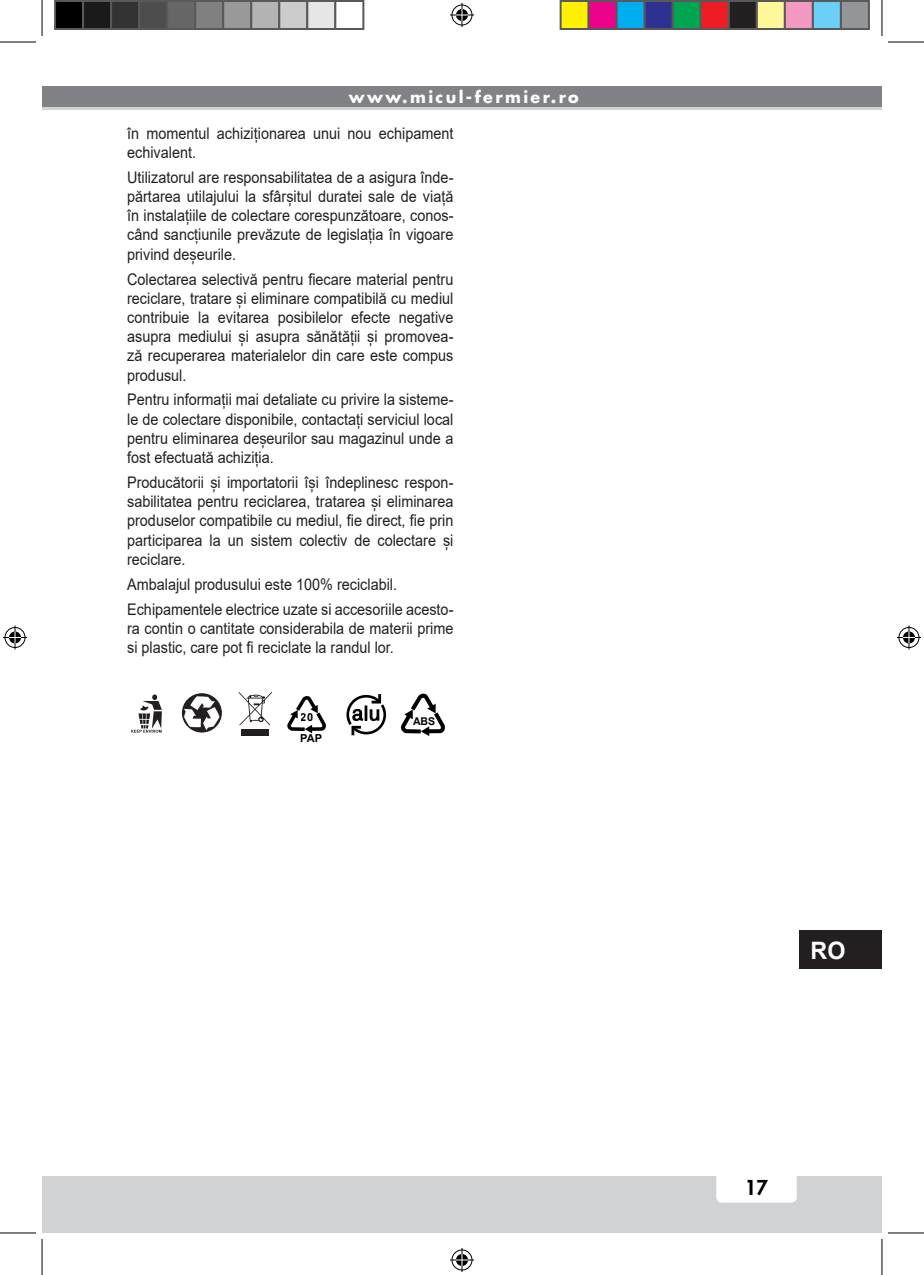
<style>
.page{position:relative;width:924px;height:1275px;background:#fff}
.page>*{position:absolute;margin:0;border:0;box-sizing:border-box;transform-origin:0 0}
.t1{font:700 24px "Arial";color:#fff}
.t2{font:800 20px "Futura";color:#000}
.Testo_normale{font:16px/19.2px "Arial";color:#231f20;text-align:justify;scale:.9 1}
.t3{font:700 16px "Futura";letter-spacing:.15em;color:#fff}
.t4{font:700 11px/21.4px "Arial";color:#000001}
.t5{font:700 10.6px "Arial";color:#000001}
</style>
<div class="page">
<div style="left:42px;top:1176px;width:839px;height:57px;background:#d1d2d4"></div>
<div style="left:716px;top:1162px;width:80px;height:40px;background:#fff;border-radius:6px"></div>
<div style="left:42px;top:86px;width:839px;height:24px;background:#808285"></div>
<hr style="left:42px;top:107px;width:839px;height:3px;background:#d1d2d4">
<div style="left:799px;top:930px;width:82px;height:39px;background:#231f20"></div>
<svg style="left:131px;top:694px;width:30px;height:38px"></svg>
<svg style="left:182px;top:693px;width:40px;height:39px"></svg>
<svg style="left:239px;top:691px;width:33px;height:34px"></svg>
<div style="left:241px;top:729px;width:28px;height:6px;background:#231f20"></div>
<svg style="left:346px;top:694px;width:40px;height:41px"></svg>
<svg style="left:287px;top:696px;width:39px;height:38px"></svg>
<svg style="left:400px;top:694px;width:45px;height:42px"></svg>
<hr style="left:0;top:42px;width:36px;height:1px;background:#000">
<hr style="left:887px;top:42px;width:36px;height:1px;background:#000">
<hr style="left:0;top:1232px;width:36px;height:1px;background:#000">
<hr style="left:887px;top:1232px;width:36px;height:1px;background:#000">
<hr style="left:42px;top:0;width:1px;height:36px;background:#000">
<hr style="left:42px;top:1239px;width:1px;height:36px;background:#000">
<hr style="left:881px;top:0;width:1px;height:36px;background:#000">
<hr style="left:881px;top:1239px;width:1px;height:36px;background:#000">
<svg style="left:450px;top:3px;width:24px;height:24px"></svg>
<svg style="left:450px;top:1248px;width:24px;height:24px"></svg>
<svg style="left:3px;top:625px;width:24px;height:24px"></svg>
<svg style="left:897px;top:625px;width:23px;height:24px"></svg>
<div style="left:55px;top:1px;width:28px;height:28px;background:#000"></div>
<div style="left:54px;top:0;width:30px;height:30px;border:2px solid #595959"></div>
<div style="left:83px;top:1px;width:28px;height:28px;background:#1a1a1a"></div>
<div style="left:82px;top:0;width:30px;height:30px;border:2px solid #595959"></div>
<div style="left:111px;top:1px;width:28px;height:28px;background:#333"></div>
<div style="left:110px;top:0;width:30px;height:30px;border:2px solid #595959"></div>
<div style="left:139px;top:1px;width:28px;height:28px;background:#4d4d4d"></div>
<div style="left:138px;top:0;width:30px;height:30px;border:2px solid #595959"></div>
<div style="left:167px;top:1px;width:28px;height:28px;background:#666"></div>
<div style="left:166px;top:0;width:30px;height:30px;border:2px solid #595959"></div>
<div style="left:195px;top:1px;width:28px;height:28px;background:#808080"></div>
<div style="left:194px;top:0;width:30px;height:30px;border:2px solid #595959"></div>
<div style="left:223px;top:1px;width:28px;height:28px;background:#999"></div>
<div style="left:222px;top:0;width:30px;height:30px;border:2px solid #595959"></div>
<div style="left:251px;top:1px;width:28px;height:28px;background:#b3b3b3"></div>
<div style="left:250px;top:0;width:30px;height:30px;border:2px solid #595959"></div>
<div style="left:279px;top:1px;width:28px;height:28px;background:#ccc"></div>
<div style="left:278px;top:0;width:30px;height:30px;border:2px solid #595959"></div>
<div style="left:307px;top:1px;width:28px;height:28px;background:#e6e6e6"></div>
<div style="left:306px;top:0;width:30px;height:30px;border:2px solid #595959"></div>
<div style="left:334px;top:0;width:30px;height:30px;border:2px solid #595959"></div>
<div style="left:560px;top:1px;width:28px;height:28px;background:#fff101"></div>
<div style="left:559px;top:0;width:30px;height:30px;border:2px solid #595959"></div>
<div style="left:588px;top:1px;width:28px;height:28px;background:#ed028c"></div>
<div style="left:587px;top:0;width:30px;height:30px;border:2px solid #595959"></div>
<div style="left:616px;top:1px;width:28px;height:28px;background:#00aeef"></div>
<div style="left:615px;top:0;width:30px;height:30px;border:2px solid #595959"></div>
<div style="left:644px;top:1px;width:28px;height:28px;background:#2e3092"></div>
<div style="left:643px;top:0;width:30px;height:30px;border:2px solid #595959"></div>
<div style="left:672px;top:1px;width:28px;height:28px;background:#00a54f"></div>
<div style="left:671px;top:0;width:30px;height:30px;border:2px solid #595959"></div>
<div style="left:700px;top:1px;width:28px;height:28px;background:#ee1d23"></div>
<div style="left:699px;top:0;width:30px;height:30px;border:2px solid #595959"></div>
<div style="left:728px;top:1px;width:28px;height:28px;background:#231f20"></div>
<div style="left:727px;top:0;width:30px;height:30px;border:2px solid #595959"></div>
<div style="left:756px;top:1px;width:28px;height:28px;background:#fff79a"></div>
<div style="left:755px;top:0;width:30px;height:30px;border:2px solid #595959"></div>
<div style="left:784px;top:1px;width:28px;height:28px;background:#f499c2"></div>
<div style="left:783px;top:0;width:30px;height:30px;border:2px solid #595959"></div>
<div style="left:812px;top:1px;width:28px;height:28px;background:#6bcff6"></div>
<div style="left:811px;top:0;width:30px;height:30px;border:2px solid #595959"></div>
<div style="left:840px;top:1px;width:28px;height:28px;background:#939598"></div>
<div style="left:839px;top:0;width:30px;height:30px;border:2px solid #595959"></div>
<p class="t3" style="left:348px;top:86px;width:231px">www.micul-fermier.ro</p>
<p class="Testo_normale" style="left:127px;top:123px;width:364px">în momentul achiziționarea unui nou echipament echivalent.</p>
<p class="Testo_normale" style="left:127px;top:167px;width:364px">Utilizatorul are responsabilitatea de a asigura înde&shy;părtarea utilajului la sfârșitul duratei sale de viață în instalațiile de colectare corespunzătoare, conos&shy;când sancțiunile prevăzute de legislația în vigoare privind deșeurile.</p>
<p class="Testo_normale" style="left:127px;top:269px;width:364px">Colectarea selectivă pentru fiecare material pentru reciclare, tratare și eliminare compatibilă cu mediul contribuie la evitarea posibilelor efecte negative asupra mediului și asupra sănătății și promovea&shy;ză recuperarea materialelor din care este compus produsul.</p>
<p class="Testo_normale" style="left:127px;top:390px;width:364px">Pentru informații mai detaliate cu privire la sisteme&shy;le de colectare disponibile, contactați serviciul local pentru eliminarea deșeurilor sau magazinul unde a fost efectuată achiziția.</p>
<p class="Testo_normale" style="left:127px;top:472px;width:364px">Producătorii și importatorii își îndeplinesc respon&shy;sabilitatea pentru reciclarea, tratarea și eliminarea produselor compatibile cu mediul, fie direct, fie prin participarea la un sistem colectiv de colectare și reciclare.</p>
<p class="Testo_normale" style="left:127px;top:574px;width:301px">Ambalajul produsului este 100% reciclabil.</p>
<p class="Testo_normale" style="left:127px;top:599px;width:364px">Echipamentele electrice uzate si accesoriile acesto&shy;ra contin o cantitate considerabila de materii prime si plastic, care pot fi reciclate la randul lor.</p>
<p class="t4" style="left:300px;top:706px;width:23px">20<br>PAP</p>
<p class="t5" style="left:413px;top:713px;width:24px">ABS</p>
<h1 class="t1" style="left:810px;top:933px;width:36px">RO</h1>
<p class="t2" style="left:744px;top:1174px;width:25px">17</p>
</div>
